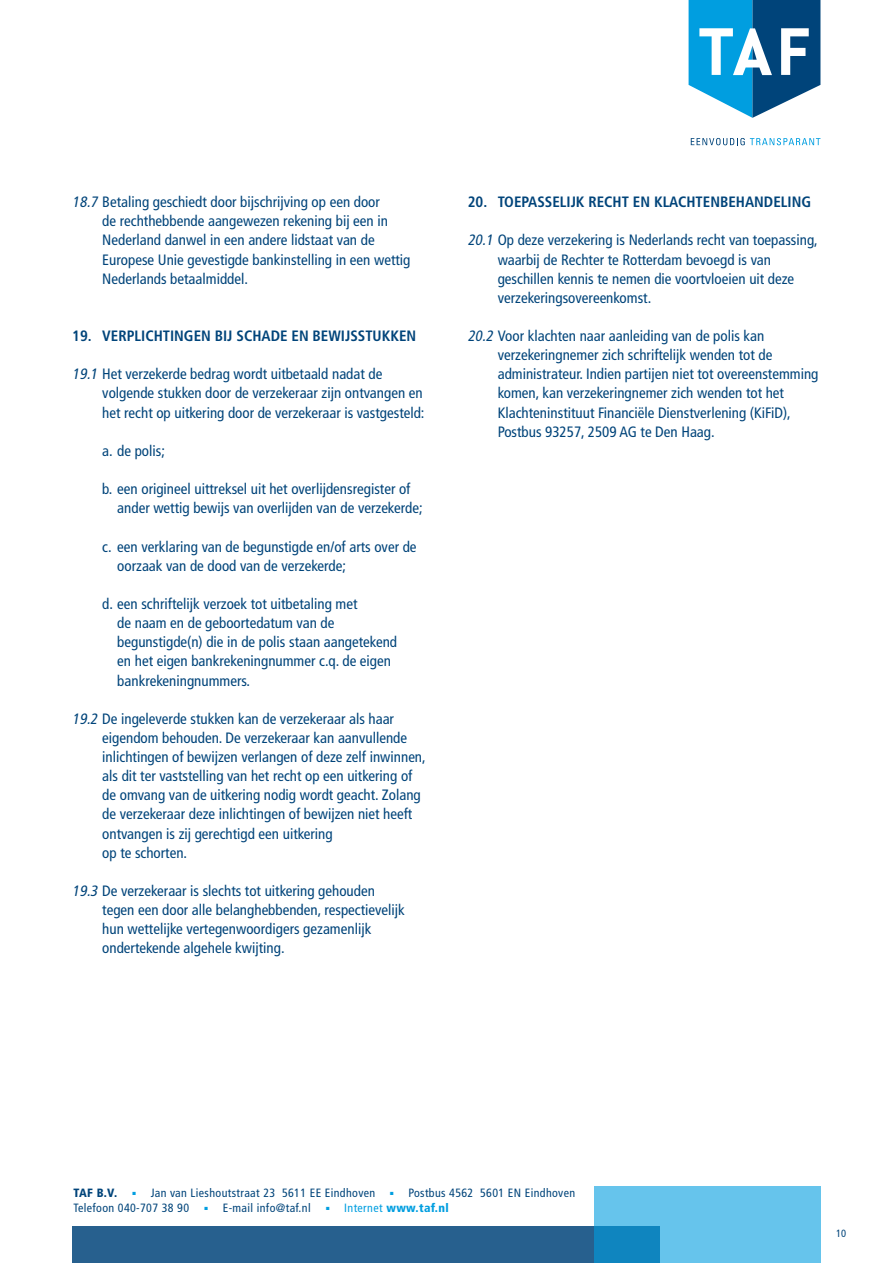
<style>
.page{position:relative;width:893px;height:1263px;background:#fff}
.page>*{position:absolute;margin:0;border:0;box-sizing:border-box;transform-origin:0 0}
.t1{font:condensed 15px/19.2px "Frutiger";color:#00447a}
.t2{font:700 condensed 15px "Frutiger";color:#00447a}
.t3{font:condensed 12px "Frutiger";letter-spacing:.03em;color:#00447a}
.t4{font:900 condensed 12px "Frutiger";letter-spacing:.03em;color:#009ee0}
.t5{font:900 condensed 12px "Frutiger";color:#00447a}
.t6{font:condensed 10.5px "Frutiger";color:#00447a}
.s1{font-style:italic}
.s2{color:#009ee0}
.s3{font-weight:400}
</style>
<div class="page">
<svg style="left:691px;top:138px;width:129px;height:7px"></svg>
<svg style="left:689px;top:0;width:131px;height:118px"></svg>
<div style="left:72px;top:1226px;width:587px;height:37px;background:#27608e"></div>
<svg style="left:594px;top:1186px;width:227px;height:77px;background:#59bbe5"></svg>
<p class="t1" style="left:102px;top:192px;width:310px;text-indent:-30px"><span class="s1">18.7</span> Betaling geschiedt door bijschrijving op een door<br>de rechthebbende aangewezen rekening bij een in Nederland danwel in een andere lidstaat van de Europese Unie gevestigde bankinstelling in een wettig Nederlands betaalmiddel.</p>
<p class="t2" style="left:72px;top:327px;width:345px">19. VERPLICHTINGEN BIJ SCHADE EN BEWIJSSTUKKEN</p>
<p class="t1" style="left:102px;top:365px;width:324px;text-indent:-30px"><span class="s1">19.1</span> Het verzekerde bedrag wordt uitbetaald nadat de volgende stukken door de verzekeraar zijn ontvangen en het recht op uitkering door de verzekeraar is vastgesteld:</p>
<p class="t1" style="left:102px;top:441px;width:64px">a. de polis;</p>
<p class="t1" style="left:117px;top:479px;width:307px;text-indent:-15px">b. een origineel uittreksel uit het overlijdensregister of ander wettig bewijs van overlijden van de verzekerde;</p>
<p class="t1" style="left:117px;top:537px;width:301px;text-indent:-15px">c. een verklaring van de begunstigde en/of arts over de oorzaak van de dood van de verzekerde;</p>
<p class="t1" style="left:117px;top:594px;width:281px;text-indent:-15px">d. een schriftelijk verzoek tot uitbetaling met<br>de naam en de geboortedatum van de begunstigde(n) die in de polis staan aangetekend en het eigen bankrekeningnummer c.q. de eigen bankrekeningnummers.</p>
<p class="t1" style="left:102px;top:709px;width:325px;text-indent:-30px"><span class="s1">19.2</span> De ingeleverde stukken kan de verzekeraar als haar eigendom behouden. De verzekeraar kan aanvullende inlichtingen of bewijzen verlangen of deze zelf inwinnen, als dit ter vaststelling van het recht op een uitkering of de omvang van de uitkering nodig wordt geacht. Zolang de verzekeraar deze inlichtingen of bewijzen niet heeft ontvangen is zij gerechtigd een uitkering<br>op te schorten.</p>
<p class="t1" style="left:102px;top:881px;width:304px;text-indent:-30px"><span class="s1">19.3</span> De verzekeraar is slechts tot uitkering gehouden tegen een door alle belanghebbenden, respectievelijk hun wettelijke vertegenwoordigers gezamenlijk ondertekende algehele kwijting.</p>
<p class="t2" style="left:468px;top:193px;width:345px">20. TOEPASSELIJK RECHT EN KLACHTENBEHANDELING</p>
<p class="t1" style="left:498px;top:231px;width:322px;text-indent:-30px"><span class="s1">20.1</span> Op deze verzekering is Nederlands recht van toepassing, waarbij de Rechter te Rotterdam bevoegd is van geschillen kennis te nemen die voortvloeien uit deze verzekeringsovereenkomst.</p>
<p class="t1" style="left:498px;top:326px;width:322px;text-indent:-30px"><span class="s1">20.2</span> Voor klachten naar aanleiding van de polis kan verzekeringnemer zich schriftelijk wenden tot de administrateur. Indien partijen niet tot overeenstemming komen, kan verzekeringnemer zich wenden tot het Klachteninstituut Financiële Dienstverlening (KiFiD), Postbus 93257, 2509 AG te Den Haag.</p>
<p class="t5" style="left:73px;top:1185px;width:45px">TAF B.V.</p>
<p class="t3" style="left:133px;top:1185px;width:244px"><span class="s2">■</span> Jan van Lieshoutstraat 23 5611 EE Eindhoven</p>
<p class="t3" style="left:390px;top:1185px;width:186px"><span class="s2">■</span> Postbus 4562 5601 EN Eindhoven</p>
<p class="t3" style="left:73px;top:1200px;width:117px">Telefoon 040-707 38 90</p>
<p class="t3" style="left:205px;top:1200px;width:108px"><span class="s2">■</span> E-mail info@taf.nl</p>
<p class="t4" style="left:326px;top:1200px;width:124px">■ <span class="s3">Internet</span> www.taf.nl</p>
<p class="t6" style="left:836px;top:1228px;width:12px">10</p>
</div>
